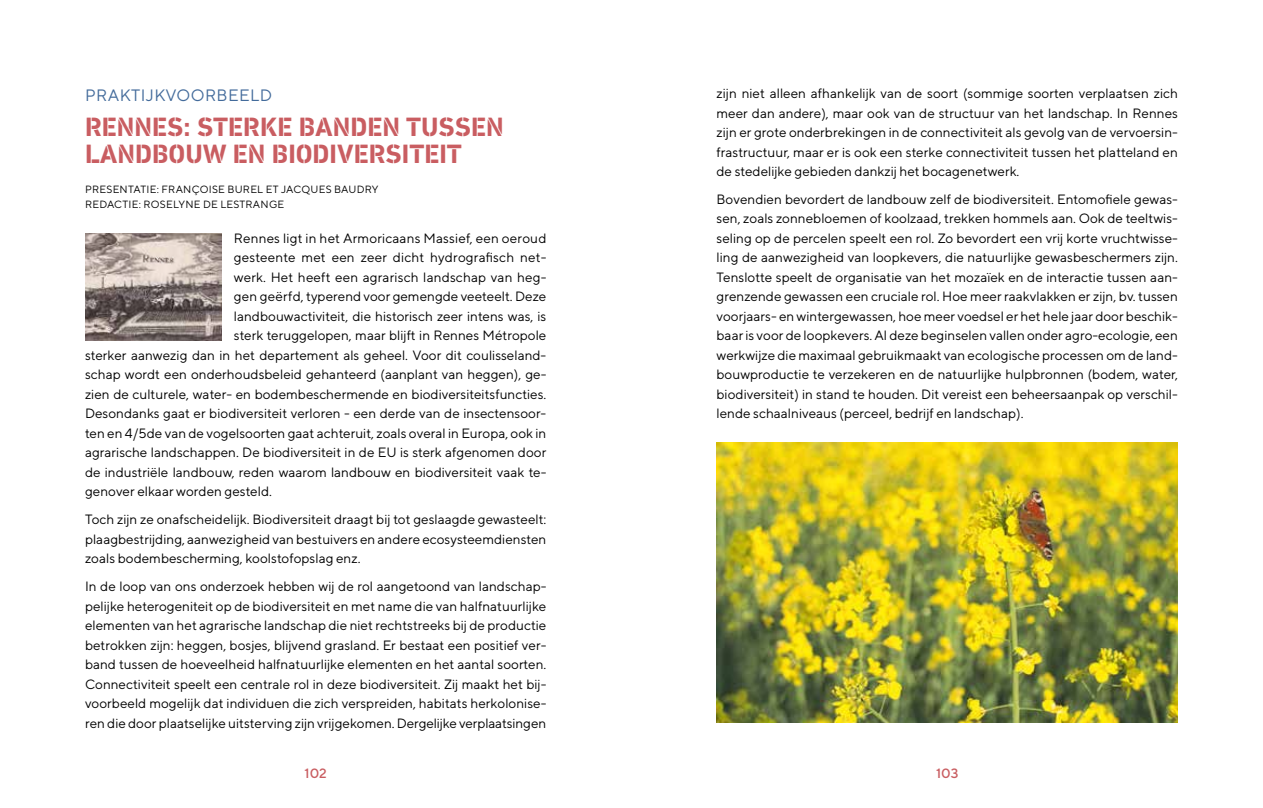
<style>
.page{position:relative;width:1263px;height:808px;background:#fff}
.page>*{position:absolute;margin:0;border:0;box-sizing:border-box;transform-origin:0 0}
.t1{font:700 27px/27px "DIN Next Stencil";color:#c95d61}
.t2{font:16.5px "TT Norms";letter-spacing:.025em;color:#436b9b}
.t3{font:13.5px/19.5px "TT Norms";color:#000;text-align:justify}
.t4{font:500 13.5px "TT Norms";color:#c95d61}
.t5{font:10.5px/15px "TT Norms";letter-spacing:.025em;color:#000}
</style>
<div class="page">
<img style="left:85px;top:234px;width:136px;height:106px">
<img style="left:716px;top:442px;width:462px;height:281px">
<p class="t2" style="left:85px;top:85px;width:189px">PRAKTIJKVOORBEELD</p>
<h1 class="t1" style="left:85px;top:115px;width:420px">RENNES: STERKE BANDEN TUSSEN<br>LANDBOUW EN BIODIVERSITEIT</h1>
<p class="t5" style="left:85px;top:182px;width:295px">PRESENTATIE: FRANÇOISE BUREL ET JACQUES BAUDRY<br>REDACTIE: ROSELYNE DE LESTRANGE</p>
<p class="t3" style="left:234px;top:228px;width:314px">Rennes ligt in het Armoricaans Massief, een oeroud</p>
<p class="t3" style="left:234px;top:248px;width:314px">gesteente met een zeer dicht hydrografisch net-</p>
<p class="t3" style="left:234px;top:267px;width:314px">werk. Het heeft een agrarisch landschap van heg-</p>
<p class="t3" style="left:234px;top:287px;width:314px">gen geërfd, typerend voor gemengde veeteelt. Deze</p>
<p class="t3" style="left:234px;top:306px;width:314px">landbouwactiviteit, die historisch zeer intens was, is</p>
<p class="t3" style="left:234px;top:326px;width:314px">sterk teruggelopen, maar blijft in Rennes Métropole</p>
<p class="t3" style="left:85px;top:345px;width:463px">sterker aanwezig dan in het departement als geheel. Voor dit coulisseland-</p>
<p class="t3" style="left:85px;top:365px;width:463px">schap wordt een onderhoudsbeleid gehanteerd (aanplant van heggen), ge-</p>
<p class="t3" style="left:85px;top:384px;width:463px">zien de culturele, water- en bodembeschermende en biodiversiteitsfuncties.</p>
<p class="t3" style="left:85px;top:404px;width:463px">Desondanks gaat er biodiversiteit verloren - een derde van de insectensoor-</p>
<p class="t3" style="left:85px;top:423px;width:463px">ten en 4/5de van de vogelsoorten gaat achteruit, zoals overal in Europa, ook in</p>
<p class="t3" style="left:85px;top:443px;width:463px">agrarische landschappen. De biodiversiteit in de EU is sterk afgenomen door</p>
<p class="t3" style="left:85px;top:462px;width:463px">de industriële landbouw, reden waarom landbouw en biodiversiteit vaak te-</p>
<p class="t3" style="left:85px;top:482px;width:188px">genover elkaar worden gesteld.</p>
<p class="t3" style="left:85px;top:510px;width:463px">Toch zijn ze onafscheidelijk. Biodiversiteit draagt bij tot geslaagde gewasteelt: plaagbestrijding, aanwezigheid van bestuivers en andere ecosysteemdiensten zoals bodembescherming, koolstofopslag enz.</p>
<p class="t3" style="left:85px;top:577px;width:463px">In de loop van ons onderzoek hebben wij de rol aangetoond van landschap&shy;pelijke heterogeniteit op de biodiversiteit en met name die van halfnatuurlijke elementen van het agrarische landschap die niet rechtstreeks bij de productie betrokken zijn: heggen, bosjes, blijvend grasland. Er bestaat een positief ver&shy;band tussen de hoeveelheid halfnatuurlijke elementen en het aantal soorten.<br>Connectiviteit speelt een centrale rol in deze biodiversiteit. Zij maakt het bij&shy;voorbeeld mogelijk dat individuen die zich verspreiden, habitats herkolonise&shy;ren die door plaatselijke uitsterving zijn vrijgekomen. Dergelijke verplaatsingen</p>
<p class="t3" style="left:716px;top:83px;width:463px">zijn niet alleen afhankelijk van de soort (sommige soorten verplaatsen zich meer dan andere), maar ook van de structuur van het landschap. In Rennes zijn er grote onderbrekingen in de connectiviteit als gevolg van de vervoersin&shy;frastructuur, maar er is ook een sterke connectiviteit tussen het platteland en de stedelijke gebieden dankzij het bocagenetwerk.</p>
<p class="t3" style="left:716px;top:189px;width:463px">Bovendien bevordert de landbouw zelf de biodiversiteit. Entomofiele gewas&shy;sen, zoals zonnebloemen of koolzaad, trekken hommels aan. Ook de teeltwis&shy;seling op de percelen speelt een rol. Zo bevordert een vrij korte vruchtwisse&shy;ling de aanwezigheid van loopkevers, die natuurlijke gewasbeschermers zijn.<br>Tenslotte speelt de organisatie van het mozaïek en de interactie tussen aan&shy;grenzende gewassen een cruciale rol. Hoe meer raakvlakken er zijn, bv. tussen voorjaars- en wintergewassen, hoe meer voedsel er het hele jaar door beschik&shy;baar is voor de loopkevers. Al deze beginselen vallen onder agro-ecologie, een werkwijze die maximaal gebruikmaakt van ecologische processen om de land&shy;bouwproductie te verzekeren en de natuurlijke hulpbronnen (bodem, water, biodiversiteit) in stand te houden. Dit vereist een beheersaanpak op verschil&shy;lende schaalniveaus (perceel, bedrijf en landschap).</p>
<p class="t4" style="left:305px;top:765px;width:24px">102</p>
<p class="t4" style="left:936px;top:765px;width:24px">103</p>
</div>
